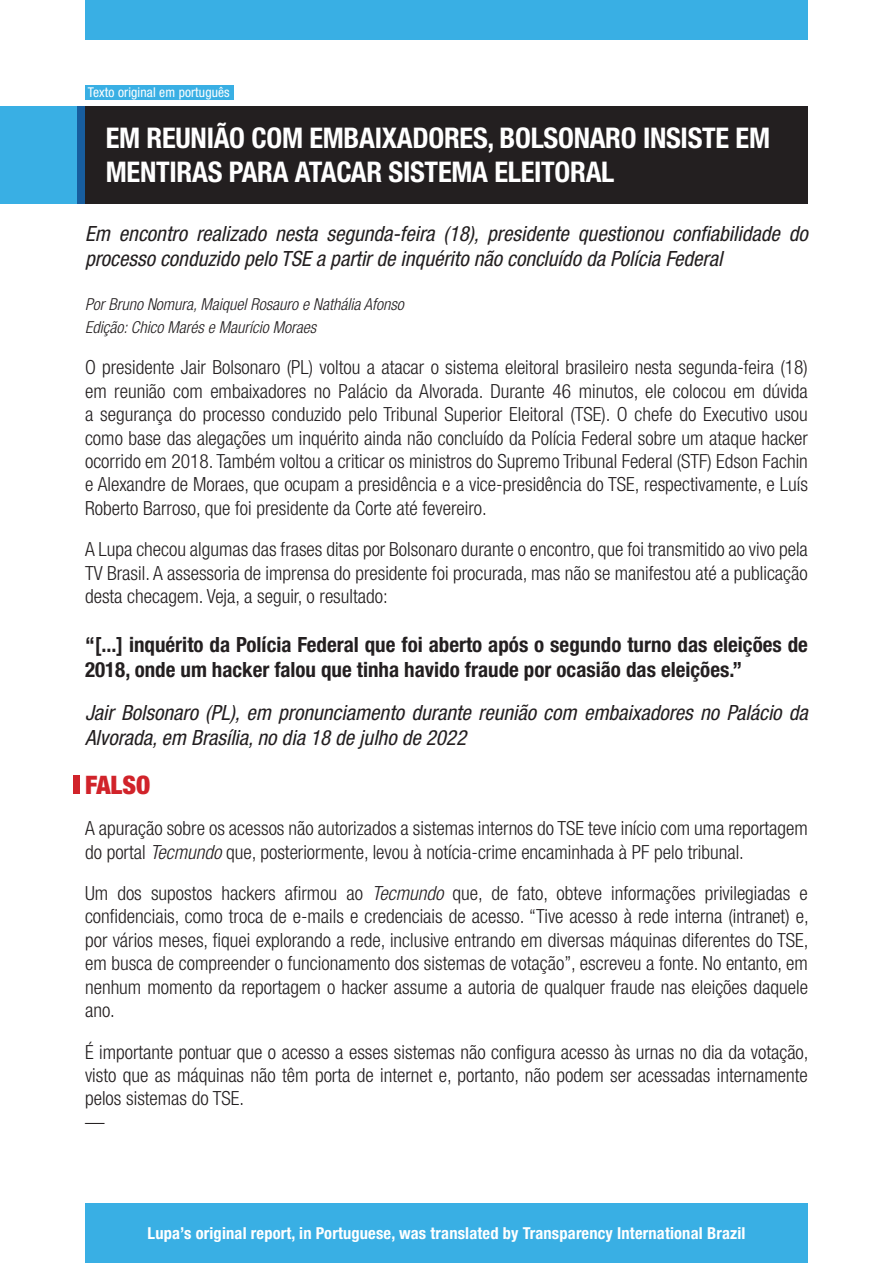
<style>
.page{position:relative;width:893px;height:1263px;background:#fff}
.page>*{position:absolute;margin:0;border:0;box-sizing:border-box;transform-origin:0 0}
.t1{font:700 condensed 28.5px/34.2px "Helvetica Neue LT Std";letter-spacing:-.01em;color:#fff}
.t2{font:900 condensed 25.5px "Helvetica Neue LT Std";color:#d1232a}
.t3{font:italic condensed 21px/25.2px "Helvetica Neue LT Std";color:#231f20}
.t4{font:700 condensed 21px/25.2px "Helvetica Neue LT Std";color:#231f20}
.t5{font:300 condensed 19.5px/23.4px "Helvetica Neue LT Std";color:#231f20;text-align:justify}
.t6{font:700 condensed 16.5px "Helvetica Neue LT Std";letter-spacing:.01em;color:#fff}
.t7{font:italic 300 condensed 16.5px "Helvetica Neue LT Std";color:#231f20}
.t8{font:condensed 13.5px "Helvetica Neue LT Std";letter-spacing:.01em;color:#fff}
.s1{font-style:italic}
</style>
<div class="page">
<div style="left:85px;top:107px;width:723px;height:97px;background:#231f20"></div>
<div style="left:0;top:107px;width:85px;height:97px;background:#39afe4"></div>
<div style="left:77px;top:107px;width:8px;height:97px;background:#175d9e"></div>
<div style="left:85px;top:0;width:723px;height:40px;background:#39afe4"></div>
<div style="left:85px;top:1203px;width:723px;height:60px;background:#39afe4"></div>
<div style="left:74px;top:775px;width:6px;height:19px;background:#d1232a"></div>
<div style="left:85px;top:85px;width:149px;height:14px;background:#39afe4"></div>
<p class="t8" style="left:88px;top:84px;width:143px">Texto original em português</p>
<p class="t1" style="left:106px;top:121px;width:666px">EM REUNIÃO COM EMBAIXADORES, BOLSONARO INSISTE EM<br>MENTIRAS PARA ATACAR SISTEMA ELEITORAL</p>
<p class="t3" style="left:85px;top:222px;width:724px">Em encontro realizado nesta segunda-feira (18), presidente questionou confiabilidade do processo conduzido pelo TSE a partir de inquérito não concluído da Polícia Federal</p>
<p class="t7" style="left:85px;top:294px;width:320px">Por Bruno Nomura, Maiquel Rosauro e Nathália Afonso</p>
<p class="t7" style="left:85px;top:318px;width:233px">Edição: Chico Marés e Maurício Moraes</p>
<p class="t5" style="left:85px;top:356px;width:724px">O presidente Jair Bolsonaro (PL) voltou a atacar o sistema eleitoral brasileiro nesta segunda-feira (18) em reunião com embaixadores no Palácio da Alvorada. Durante 46 minutos, ele colocou em dúvida a segurança do processo conduzido pelo Tribunal Superior Eleitoral (TSE). O chefe do Executivo usou como base das alegações um inquérito ainda não concluído da Polícia Federal sobre um ataque hacker ocorrido em 2018. Também voltou a criticar os ministros do Supremo Tribunal Federal (STF) Edson Fachin e Alexandre de Moraes, que ocupam a presidência e a vice-presidência do TSE, respectivamente, e Luís Roberto Barroso, que foi presidente da Corte até fevereiro.</p>
<p class="t5" style="left:85px;top:537px;width:724px">A Lupa checou algumas das frases ditas por Bolsonaro durante o encontro, que foi transmitido ao vivo pela TV Brasil. A assessoria de imprensa do presidente foi procurada, mas não se manifestou até a publicação desta checagem. Veja, a seguir, o resultado:</p>
<p class="t4" style="left:85px;top:631px;width:724px">“[...] inquérito da Polícia Federal que foi aberto após o segundo turno das eleições de<br>2018, onde um hacker falou que tinha havido fraude por ocasião das eleições.”</p>
<p class="t3" style="left:85px;top:700px;width:724px">Jair Bolsonaro (PL), em pronunciamento durante reunião com embaixadores no Palácio da<br>Alvorada, em Brasília, no dia 18 de julho de 2022</p>
<p class="t2" style="left:85px;top:769px;width:67px">FALSO</p>
<p class="t5" style="left:85px;top:816px;width:724px">A apuração sobre os acessos não autorizados a sistemas internos do TSE teve início com uma reportagem do portal <span class="s1">Tecmundo</span> que, posteriormente, levou à notícia-crime encaminhada à PF pelo tribunal.</p>
<p class="t5" style="left:85px;top:881px;width:725px">Um dos supostos hackers afirmou ao <span class="s1">Tecmundo</span> que, de fato, obteve informações privilegiadas e confidenciais, como troca de e-mails e credenciais de acesso. “Tive acesso à rede interna (intranet) e, por vários meses, fiquei explorando a rede, inclusive entrando em diversas máquinas diferentes do TSE, em busca de compreender o funcionamento dos sistemas de votação”, escreveu a fonte. No entanto, em nenhum momento da reportagem o hacker assume a autoria de qualquer fraude nas eleições daquele ano.</p>
<p class="t5" style="left:85px;top:1040px;width:725px">É importante pontuar que o acesso a esses sistemas não configura acesso às urnas no dia da votação, visto que as máquinas não têm porta de internet e, portanto, não podem ser acessadas internamente pelos sistemas do TSE.</p>
<p class="t5" style="left:85px;top:1110px;width:21px">—</p>
<p class="t6" style="left:148px;top:1223px;width:599px">Lupa’s original report, in Portuguese, was translated by Transparency International Brazil</p>
</div>
